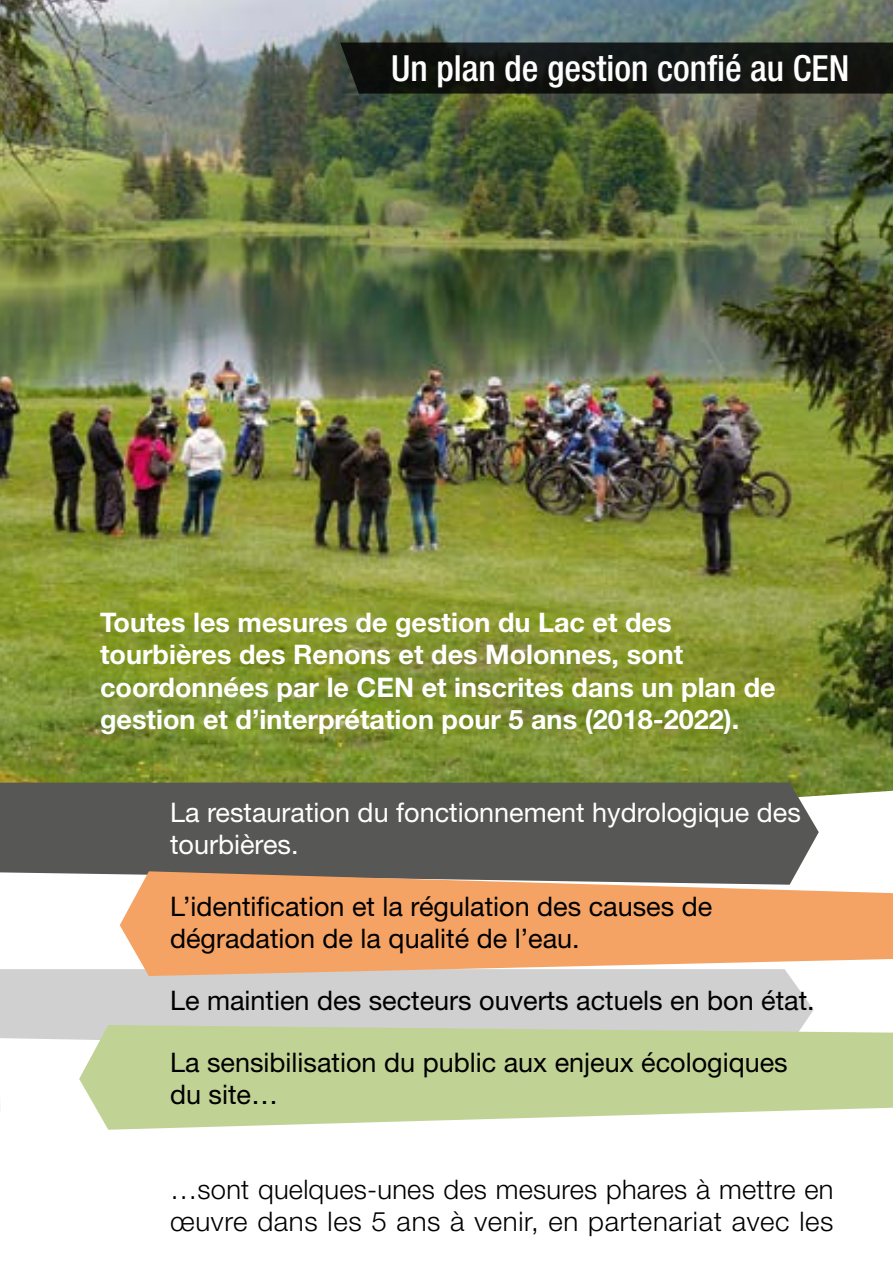
<style>
.page{position:relative;width:893px;height:1276px;background:#fff}
.page>*{position:absolute;margin:0;border:0;box-sizing:border-box;transform-origin:0 0}
.t1{font:500 condensed 36px "Helvetica Neue LT Pro";color:#fff}
.t2{font:27px/32.4px "Helvetica Neue LT Pro";color:#000}
.t3{font:700 27px/32.4px "Helvetica Neue LT Pro";color:#fff}
.t4{font:300 27px/32.4px "Helvetica Neue LT Pro";letter-spacing:.01em;color:#000}
.t5{font:27px/32.4px "Helvetica Neue LT Pro";color:#fff}
</style>
<div class="page">
<div style="left:0;top:969px;width:814px;height:71px;background:#d0d0d0"></div>
<svg style="left:79px;top:1025px;width:814px;height:104px;background:#c8d7a3"></svg>
<img style="left:0;top:0;width:893px;height:796px">
<svg style="left:340px;top:43px;width:553px;height:51px;background:#131613"></svg>
<div style="left:0;top:782px;width:819px;height:93px;background:#575756"></div>
<svg style="left:120px;top:871px;width:773px;height:105px;background:#e9a875"></svg>
<h1 class="t1" style="left:391px;top:47px;width:460px">Un plan de gestion confié au CEN</h1>
<p class="t3" style="left:100px;top:605px;width:677px">Toutes les mesures de gestion du Lac et des tourbières des Renons et des Molonnes, sont coordonnées par le CEN et inscrites dans un plan de gestion et d’interprétation pour 5 ans (2018-2022).</p>
<p class="t5" style="left:170px;top:795px;width:632px">La restauration du fonctionnement hydrologique des tourbières.</p>
<p class="t2" style="left:170px;top:889px;width:544px">L’identification et la régulation des causes de dégradation de la qualité de l’eau.</p>
<p class="t2" style="left:170px;top:984px;width:646px">Le maintien des secteurs ouverts actuels en bon état.</p>
<p class="t2" style="left:170px;top:1045px;width:619px">La sensibilisation du public aux enjeux écologiques du site…</p>
<p class="t4" style="left:170px;top:1172px;width:665px">…sont quelques-unes des mesures phares à mettre en œuvre dans les 5 ans à venir, en partenariat avec les</p>
</div>
